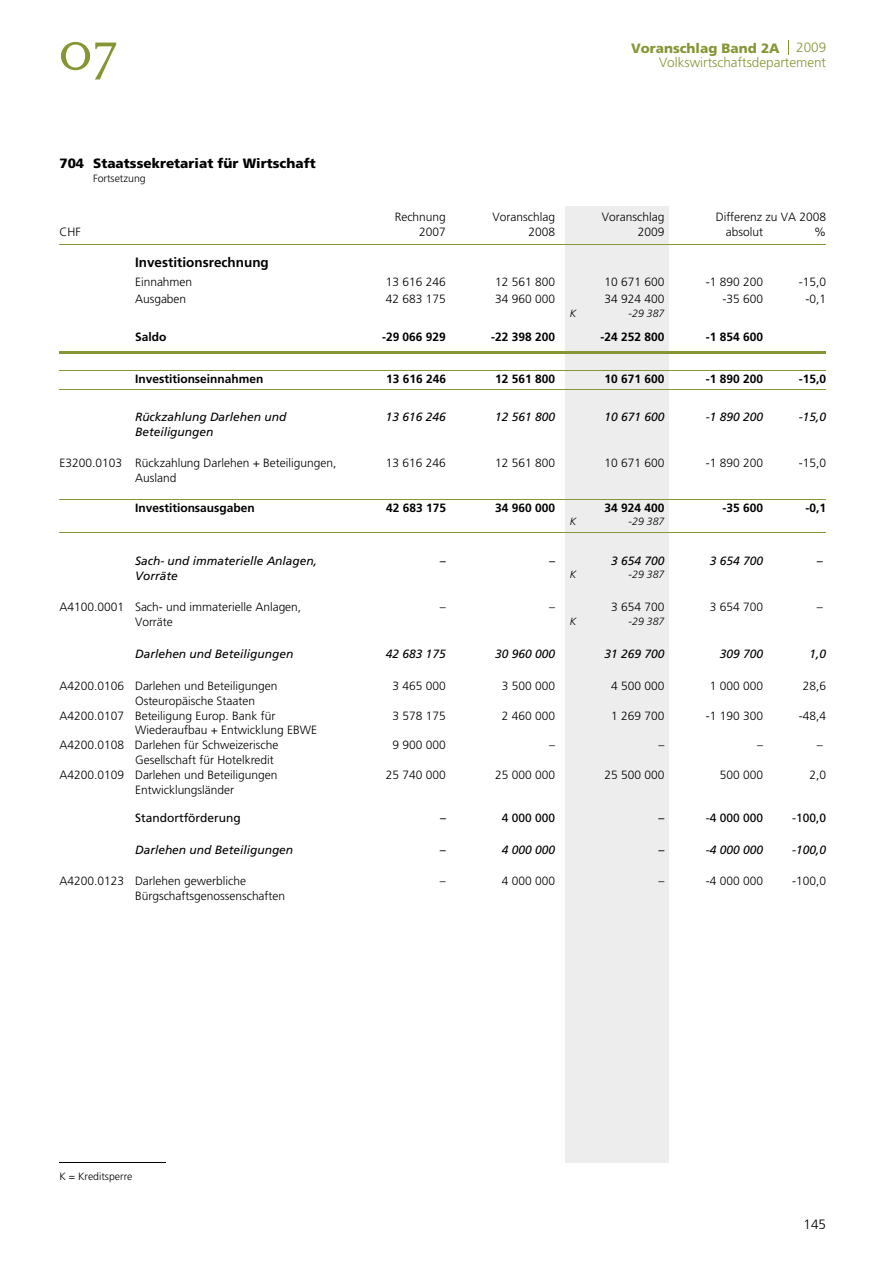
<style>
.page{position:relative;width:893px;height:1263px;background:#fff}
.page>*{position:absolute;margin:0;border:0;box-sizing:border-box;transform-origin:0 0}
.t1{font:54px "ITC Stone Serif OS Medium";color:#859635}
.t2{font:900 13.5px "Frutiger";color:#000}
.t3{font:300 13.5px "Frutiger";color:#859635}
.t4{font:900 13.5px "Frutiger";color:#859635}
.t5{font:700 13.5px "Frutiger";color:#000}
.t6{font:300 13.5px "Frutiger";color:#000}
.t7{font:300 12px/15px "Frutiger";color:#000}
.t8{font:italic 12px/15px "Frutiger";color:#000}
.t9{font:700 12px "Frutiger";color:#000}
.t10{font:12px "Frutiger";color:#000}
.t11{font:italic 300 10.5px "Frutiger";color:#000}
.t12{font:300 10.5px "Frutiger";color:#000}
.s1{font-weight:300}
</style>
<div class="page">
<div style="left:566px;top:206px;width:102px;height:956px;background:#ededee"></div>
<svg style="left:788px;top:40px;width:1px;height:15px"></svg>
<hr style="left:59px;top:244px;width:767px;height:1px;background:#859635">
<hr style="left:59px;top:351px;width:767px;height:2px;background:#859635">
<hr style="left:59px;top:499px;width:767px;height:1px;background:#859635">
<hr style="left:59px;top:370px;width:767px;height:1px;background:#859635">
<hr style="left:59px;top:533px;width:767px;height:1px;background:#859635">
<hr style="left:59px;top:389px;width:767px;height:1px;background:#859635">
<hr style="left:59px;top:1162px;width:107px;height:1px;background:#000">
<h1 class="t1" style="left:58px;top:31px;width:61px">0 7</h1>
<p class="t2" style="left:59px;top:158px;width:258px">704 Staatssekretariat für Wirtschaft</p>
<p class="t12" style="left:93px;top:174px;width:54px">Fortsetzung</p>
<p class="t7" style="left:59px;top:225px;width:23px">CHF</p>
<p class="t4" style="left:631px;top:43px;width:196px">Voranschlag Band 2A <span class="s1">2009</span></p>
<p class="t3" style="left:659px;top:57px;width:168px">Volkswirtschaftsdepartement</p>
<p class="t7" style="left:395px;top:211px;width:53px;text-align:right">Rechnung<br>2007</p>
<p class="t7" style="left:493px;top:211px;width:64px;text-align:right">Voranschlag<br>2008</p>
<p class="t7" style="left:602px;top:210px;width:64px">Voranschlag</p>
<p class="t7" style="left:638px;top:225px;width:28px">2009</p>
<p class="t7" style="left:726px;top:211px;width:102px;text-indent:-10px">Differenz zu VA 2008 absolut</p>
<p class="t7" style="left:814px;top:225px;width:13px">%</p>
<p class="t5" style="left:135px;top:257px;width:135px">Investitionsrechnung</p>
<p class="t7" style="left:135px;top:275px;width:59px">Einnahmen</p>
<p class="t7" style="left:386px;top:275px;width:61px">13 616 246</p>
<p class="t7" style="left:495px;top:275px;width:61px">12 561 800</p>
<p class="t7" style="left:604px;top:275px;width:61px">10 671 600</p>
<p class="t7" style="left:706px;top:275px;width:59px">-1 890 200</p>
<p class="t7" style="left:799px;top:275px;width:29px">-15,0</p>
<p class="t7" style="left:135px;top:292px;width:53px">Ausgaben</p>
<p class="t7" style="left:386px;top:292px;width:61px">42 683 175</p>
<p class="t7" style="left:722px;top:292px;width:42px">-35 600</p>
<p class="t7" style="left:495px;top:292px;width:61px">34 960 000</p>
<p class="t7" style="left:604px;top:292px;width:61px">34 924 400</p>
<p class="t7" style="left:805px;top:292px;width:22px">-0,1</p>
<p class="t11" style="left:570px;top:309px;width:8px">K</p>
<p class="t11" style="left:629px;top:309px;width:37px">-29 387</p>
<p class="t9" style="left:135px;top:332px;width:33px">Saldo</p>
<p class="t9" style="left:382px;top:332px;width:65px">-29 066 929</p>
<p class="t9" style="left:491px;top:332px;width:65px">-22 398 200</p>
<p class="t9" style="left:706px;top:332px;width:59px">-1 854 600</p>
<p class="t9" style="left:600px;top:332px;width:65px">-24 252 800</p>
<p class="t9" style="left:135px;top:374px;width:130px">Investitionseinnahmen</p>
<p class="t9" style="left:386px;top:374px;width:61px">13 616 246</p>
<p class="t9" style="left:495px;top:374px;width:61px">12 561 800</p>
<p class="t9" style="left:604px;top:374px;width:61px">10 671 600</p>
<p class="t9" style="left:706px;top:374px;width:59px">-1 890 200</p>
<p class="t9" style="left:799px;top:374px;width:29px">-15,0</p>
<p class="t8" style="left:135px;top:410px;width:153px">Rückzahlung Darlehen und<br>Beteiligungen</p>
<p class="t8" style="left:386px;top:410px;width:61px">13 616 246</p>
<p class="t8" style="left:706px;top:410px;width:59px">-1 890 200</p>
<p class="t8" style="left:799px;top:410px;width:29px">-15,0</p>
<p class="t8" style="left:495px;top:410px;width:61px">12 561 800</p>
<p class="t8" style="left:604px;top:410px;width:61px">10 671 600</p>
<p class="t7" style="left:135px;top:457px;width:203px;text-indent:-76px">E3200.0103 Rückzahlung Darlehen + Beteiligungen,<br>Ausland</p>
<p class="t7" style="left:386px;top:457px;width:61px">13 616 246</p>
<p class="t7" style="left:706px;top:457px;width:59px">-1 890 200</p>
<p class="t7" style="left:799px;top:457px;width:29px">-15,0</p>
<p class="t7" style="left:495px;top:457px;width:61px">12 561 800</p>
<p class="t7" style="left:604px;top:457px;width:61px">10 671 600</p>
<p class="t9" style="left:135px;top:503px;width:121px">Investitionsausgaben</p>
<p class="t9" style="left:386px;top:503px;width:61px">42 683 175</p>
<p class="t9" style="left:495px;top:503px;width:61px">34 960 000</p>
<p class="t9" style="left:604px;top:503px;width:61px">34 924 400</p>
<p class="t9" style="left:722px;top:503px;width:42px">-35 600</p>
<p class="t9" style="left:805px;top:503px;width:22px">-0,1</p>
<p class="t11" style="left:570px;top:518px;width:8px">K</p>
<p class="t11" style="left:629px;top:518px;width:37px">-29 387</p>
<p class="t8" style="left:135px;top:554px;width:184px">Sach- und immaterielle Anlagen,<br>Vorräte</p>
<p class="t8" style="left:440px;top:554px;width:7px">–</p>
<p class="t8" style="left:710px;top:554px;width:55px">3 654 700</p>
<p class="t8" style="left:817px;top:554px;width:7px">–</p>
<p class="t8" style="left:549px;top:554px;width:7px">–</p>
<p class="t8" style="left:611px;top:554px;width:55px">3 654 700</p>
<p class="t11" style="left:570px;top:570px;width:8px">K</p>
<p class="t11" style="left:629px;top:570px;width:37px">-29 387</p>
<p class="t7" style="left:135px;top:601px;width:168px;text-indent:-76px">A4100.0001 Sach- und immaterielle Anlagen,<br>Vorräte</p>
<p class="t7" style="left:440px;top:601px;width:7px">–</p>
<p class="t7" style="left:710px;top:601px;width:55px">3 654 700</p>
<p class="t7" style="left:817px;top:601px;width:7px">–</p>
<p class="t7" style="left:549px;top:601px;width:7px">–</p>
<p class="t7" style="left:611px;top:601px;width:55px">3 654 700</p>
<p class="t11" style="left:570px;top:617px;width:8px">K</p>
<p class="t11" style="left:629px;top:617px;width:37px">-29 387</p>
<p class="t8" style="left:135px;top:647px;width:160px">Darlehen und Beteiligungen</p>
<p class="t8" style="left:604px;top:647px;width:61px">31 269 700</p>
<p class="t8" style="left:386px;top:647px;width:61px">42 683 175</p>
<p class="t8" style="left:720px;top:647px;width:45px">309 700</p>
<p class="t8" style="left:809px;top:647px;width:18px">1,0</p>
<p class="t8" style="left:495px;top:647px;width:61px">30 960 000</p>
<p class="t7" style="left:135px;top:679px;width:144px;text-indent:-76px">A4200.0106 Darlehen und Beteiligungen<br>Osteuropäische Staaten</p>
<p class="t7" style="left:393px;top:679px;width:55px">3 465 000</p>
<p class="t7" style="left:710px;top:679px;width:55px">1 000 000</p>
<p class="t7" style="left:803px;top:679px;width:25px">28,6</p>
<p class="t7" style="left:502px;top:679px;width:55px">3 500 000</p>
<p class="t7" style="left:611px;top:679px;width:55px">4 500 000</p>
<p class="t7" style="left:135px;top:709px;width:183px;text-indent:-76px">A4200.0107 Beteiligung Europ. Bank für<br>Wiederaufbau + Entwicklung EBWE</p>
<p class="t7" style="left:393px;top:709px;width:55px">3 578 175</p>
<p class="t7" style="left:706px;top:709px;width:59px">-1 190 300</p>
<p class="t7" style="left:799px;top:709px;width:29px">-48,4</p>
<p class="t7" style="left:502px;top:709px;width:55px">2 460 000</p>
<p class="t7" style="left:611px;top:709px;width:55px">1 269 700</p>
<p class="t7" style="left:135px;top:739px;width:145px;text-indent:-76px">A4200.0108 Darlehen für Schweizerische<br>Gesellschaft für Hotelkredit</p>
<p class="t7" style="left:393px;top:739px;width:55px">9 900 000</p>
<p class="t7" style="left:757px;top:739px;width:7px">–</p>
<p class="t7" style="left:817px;top:739px;width:7px">–</p>
<p class="t7" style="left:549px;top:739px;width:7px">–</p>
<p class="t7" style="left:658px;top:739px;width:7px">–</p>
<p class="t7" style="left:135px;top:768px;width:144px;text-indent:-76px">A4200.0109 Darlehen und Beteiligungen<br>Entwicklungsländer</p>
<p class="t7" style="left:386px;top:768px;width:61px">25 740 000</p>
<p class="t7" style="left:720px;top:768px;width:45px">500 000</p>
<p class="t7" style="left:809px;top:768px;width:18px">2,0</p>
<p class="t7" style="left:495px;top:768px;width:61px">25 000 000</p>
<p class="t7" style="left:604px;top:768px;width:61px">25 500 000</p>
<p class="t10" style="left:135px;top:813px;width:107px">Standortförderung</p>
<p class="t10" style="left:440px;top:813px;width:7px">–</p>
<p class="t10" style="left:502px;top:813px;width:55px">4 000 000</p>
<p class="t10" style="left:658px;top:813px;width:7px">–</p>
<p class="t10" style="left:706px;top:813px;width:59px">-4 000 000</p>
<p class="t10" style="left:792px;top:813px;width:35px">-100,0</p>
<p class="t8" style="left:135px;top:843px;width:160px">Darlehen und Beteiligungen</p>
<p class="t8" style="left:658px;top:843px;width:7px">–</p>
<p class="t8" style="left:440px;top:843px;width:7px">–</p>
<p class="t8" style="left:706px;top:843px;width:59px">-4 000 000</p>
<p class="t8" style="left:792px;top:843px;width:35px">-100,0</p>
<p class="t8" style="left:502px;top:843px;width:55px">4 000 000</p>
<p class="t7" style="left:135px;top:875px;width:152px;text-indent:-76px">A4200.0123 Darlehen gewerbliche<br>Bürgschaftsgenossenschaften</p>
<p class="t7" style="left:440px;top:875px;width:7px">–</p>
<p class="t7" style="left:706px;top:875px;width:59px">-4 000 000</p>
<p class="t7" style="left:792px;top:875px;width:35px">-100,0</p>
<p class="t7" style="left:502px;top:875px;width:55px">4 000 000</p>
<p class="t7" style="left:658px;top:875px;width:7px">–</p>
<p class="t12" style="left:59px;top:1172px;width:74px">K = Kreditsperre</p>
<p class="t6" style="left:804px;top:1219px;width:24px">145</p>
</div>
